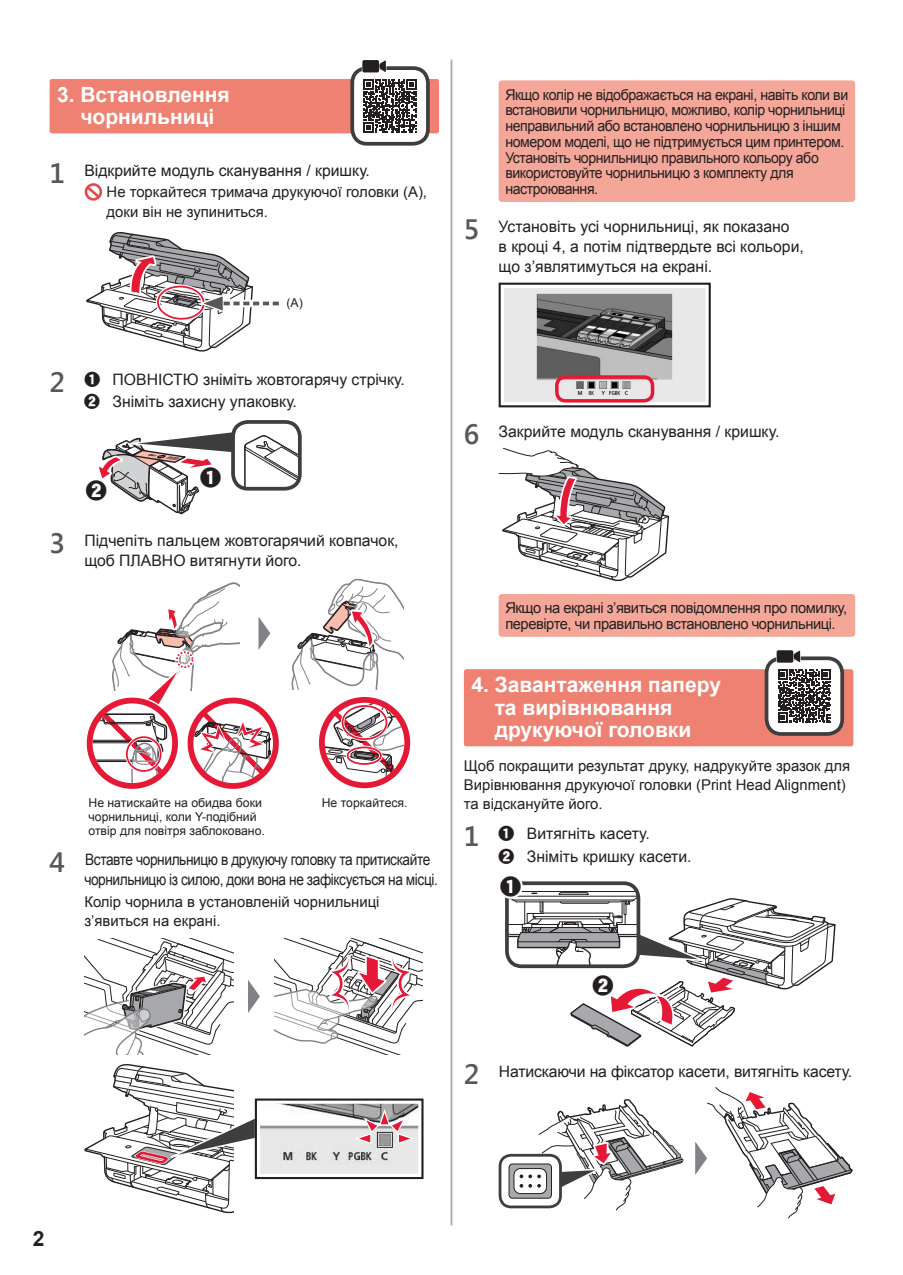
<style>
.page{position:relative;width:903px;height:1275px;background:#fff}
.page>*{position:absolute;margin:0;border:0;box-sizing:border-box;transform-origin:0 0}
.t1{font:700 21px/22.8px "Arial";color:#fff;text-align:center}
.t2{font:21px "canon round num";color:#231f20}
.t3{font:700 21px "Arial";color:#231f20}
.t4{font:15.75px/20.1px "Arial";color:#231f20}
.t5{font:15.75px/20.1px "Arial";letter-spacing:-.03em;color:#231f20;scale:.87 1}
.t6{font:14.88px/15.8px "Arial";letter-spacing:-.03em;color:#231f20;scale:.95 1}
.t7{font:14.88px/19.2px "Arial";color:#231f20}
.t8{font:14.88px/15.8px "Arial";letter-spacing:-.03em;color:#231f20}
.t9{font:12.25px/14px "Arial";color:#231f20}
.s1{font-family:"Segoe UI";font-weight:600;font-size:28px;color:#57585a}
.s2{font-family:"canon round num"}
</style>
<div class="page">
<hr style="left:451px;top:60px;width:1px;height:1165px;background:#a8a9ad">
<div style="left:50px;top:79px;width:389px;height:54px;background:#ef8172;border-radius:2px"></div>
<div style="left:352px;top:68px;width:76px;height:76px;background:#fff;border-radius:15px"></div>
<svg style="left:364px;top:79px;width:53px;height:53px"></svg>
<div style="left:350px;top:66px;width:80px;height:80px;border:4px solid #3e3e3f;border-radius:15px"></div>
<div style="left:362px;top:60px;width:18px;height:13px;border:1px solid #fff;border-radius:2px"></div>
<div style="left:362px;top:60px;width:17px;height:12px;background:#231f20;border-radius:2px"></div>
<svg style="left:378px;top:60px;width:8px;height:13px"></svg>
<svg style="left:84px;top:183px;width:18px;height:18px"></svg>
<svg style="left:86px;top:232px;width:191px;height:120px"></svg>
<svg style="left:99px;top:432px;width:132px;height:83px"></svg>
<svg style="left:244px;top:435px;width:53px;height:51px"></svg>
<div style="left:231px;top:420px;width:71px;height:71px;border:4px solid #3e3e3f;border-radius:15px"></div>
<div style="left:199px;top:466px;width:24px;height:24px;background:#fff;border-radius:50%"></div>
<div style="left:84px;top:478px;width:25px;height:25px;background:#fff;border-radius:50%"></div>
<svg style="left:291px;top:578px;width:113px;height:112px"></svg>
<svg style="left:319px;top:697px;width:91px;height:91px"></svg>
<div style="left:346px;top:746px;width:37px;height:20px;border:4px solid #fff;border-radius:50%"></div>
<div style="left:347px;top:746px;width:35px;height:19px;border:2px solid #e51836;border-radius:50%"></div>
<div style="left:341px;top:704px;width:47px;height:37px;border:4px solid #fff;border-radius:50%"></div>
<div style="left:342px;top:705px;width:45px;height:35px;border:2px solid #e51836;border-radius:50%"></div>
<svg style="left:86px;top:582px;width:193px;height:207px"></svg>
<svg style="left:84px;top:939px;width:149px;height:115px"></svg>
<svg style="left:275px;top:938px;width:148px;height:116px"></svg>
<svg style="left:248px;top:980px;width:12px;height:33px"></svg>
<svg style="left:84px;top:1064px;width:340px;height:149px"></svg>
<div style="left:499px;top:81px;width:355px;height:120px;background:#f4a798;border-radius:2px"></div>
<div style="left:499px;top:80px;width:356px;height:122px;border:2px solid #f4a798;border-radius:2px"></div>
<svg style="left:498px;top:282px;width:213px;height:126px;background:#acacac"></svg>
<div style="left:555px;top:375px;width:99px;height:28px;border:4px solid #e51836;border-radius:9px"></div>
<svg style="left:499px;top:448px;width:170px;height:133px"></svg>
<div style="left:499px;top:595px;width:355px;height:41px;background:#f4a798;border-radius:2px"></div>
<div style="left:499px;top:594px;width:356px;height:43px;border:2px solid #f4a798;border-radius:2px"></div>
<div style="left:464px;top:669px;width:389px;height:77px;background:#ef8172;border-radius:2px"></div>
<div style="left:766px;top:658px;width:76px;height:76px;background:#fff;border-radius:15px"></div>
<svg style="left:778px;top:670px;width:53px;height:53px"></svg>
<div style="left:765px;top:656px;width:79px;height:80px;border:4px solid #3e3e3f;border-radius:15px"></div>
<div style="left:776px;top:650px;width:18px;height:13px;border:1px solid #fff;border-radius:2px"></div>
<div style="left:777px;top:650px;width:16px;height:13px;background:#231f20;border-radius:2px"></div>
<svg style="left:792px;top:650px;width:9px;height:13px"></svg>
<svg style="left:510px;top:890px;width:325px;height:157px"></svg>
<div style="left:505px;top:881px;width:135px;height:87px;border:4px solid #3e3e3f;border-radius:15px"></div>
<div style="left:499px;top:875px;width:24px;height:24px;background:#fff;border-radius:50%"></div>
<div style="left:591px;top:974px;width:24px;height:24px;background:#fff;border-radius:50%"></div>
<div style="left:509px;top:1164px;width:42px;height:34px;background:#a8a9ad;border-radius:4px"></div>
<div style="left:509px;top:1163px;width:43px;height:36px;border:1px solid #231f20;border-radius:4px"></div>
<div style="left:514px;top:1168px;width:32px;height:25px;background:#fff;border-radius:6px"></div>
<div style="left:513px;top:1168px;width:34px;height:26px;border:1px solid #231f20;border-radius:6px"></div>
<svg style="left:519px;top:1099px;width:164px;height:111px"></svg>
<div style="left:499px;top:1154px;width:63px;height:54px;border:3px solid #3e3e3f;border-radius:11px"></div>
<svg style="left:695px;top:1087px;width:158px;height:131px"></svg>
<h1 class="t1" style="left:57px;top:84px;width:174px">3. Встановлення чорнильниці</h1>
<p class="t4" style="left:50px;top:160px;width:322px"><span class="s1">1</span> Відкрийте модуль сканування / кришку.</p>
<p class="t7" style="left:107px;top:183px;width:322px">Не торкайтеся тримача друкуючої головки (A), доки він не зупиниться.</p>
<p class="t9" style="left:286px;top:296px;width:17px">(A)</p>
<p class="t4" style="left:84px;top:368px;width:322px;line-height:22.6px;text-indent:-35px"><span class="s1">2</span> <span class="s2">A</span> ПОВНІСТЮ зніміть жовтогарячу стрічку.<br><span class="s2">B</span> Зніміть захисну упаковку.</p>
<h1 class="t2" style="left:200px;top:467px;width:22px">A</h1>
<h1 class="t2" style="left:86px;top:480px;width:22px">B</h1>
<p class="t4" style="left:84px;top:531px;width:316px;text-indent:-35px"><span class="s1">3</span> Підчепіть пальцем жовтогарячий ковпачок, щоб ПЛАВНО витягнути його.</p>
<p class="t9" style="left:88px;top:795px;width:178px">Не натискайте на обидва боки чорнильниці, коли Y-подібний отвір для повітря заблоковано.</p>
<p class="t9" style="left:322px;top:795px;width:87px">Не торкайтеся.</p>
<p class="t5" style="left:84px;top:849px;width:408px;text-indent:-35px"><span class="s1">4</span> Вставте чорнильницю в друкуючу головку та притискайте чорнильницю із силою, доки вона не зафіксується на місці.</p>
<p class="t7" style="left:84px;top:892px;width:297px">Колір чорнила в установленій чорнильниці з’явиться на екрані.</p>
<p class="t6" style="left:505px;top:87px;width:362px">Якщо колір не відображається на екрані, навіть коли ви встановили чорнильницю, можливо, колір чорнильниці неправильний або встановлено чорнильницю з іншим номером моделі, що не підтримується цим принтером.<br>Установіть чорнильницю правильного кольору або використовуйте чорнильницю з комплекту для настроювання.</p>
<p class="t4" style="left:499px;top:217px;width:307px;text-indent:-35px"><span class="s1">5</span> Установіть усі чорнильниці, як показано<br>в кроці 4, а потім підтвердьте всі кольори, що з’являтимуться на екрані.</p>
<p class="t4" style="left:464px;top:422px;width:317px"><span class="s1">6</span> Закрийте модуль сканування / кришку.</p>
<p class="t8" style="left:505px;top:600px;width:343px">Якщо на екрані з’явиться повідомлення про помилку, перевірте, чи правильно встановлено чорнильниці.</p>
<h1 class="t1" style="left:495px;top:674px;width:228px;text-align:left;text-indent:-23px">4. Завантаження паперу та вирівнювання друкуючої головки</h1>
<p class="t7" style="left:464px;top:756px;width:388px">Щоб покращити результат друку, надрукуйте зразок для<br>Вирівнювання друкуючої головки (Print Head Alignment) та відскануйте його.</p>
<p class="t4" style="left:499px;top:822px;width:195px;line-height:22.6px;text-indent:-35px"><span class="s1">1</span> <span class="s2">A</span> Витягніть касету.<br><span class="s2">B</span> Зніміть кришку касети.</p>
<h1 class="t2" style="left:500px;top:876px;width:22px">A</h1>
<h1 class="t2" style="left:593px;top:975px;width:22px">B</h1>
<p class="t4" style="left:464px;top:1061px;width:390px"><span class="s1">2</span> Натискаючи на фіксатор касети, витягніть касету.</p>
<h1 class="t3" style="left:33px;top:1224px;width:13px">2</h1>
</div>
